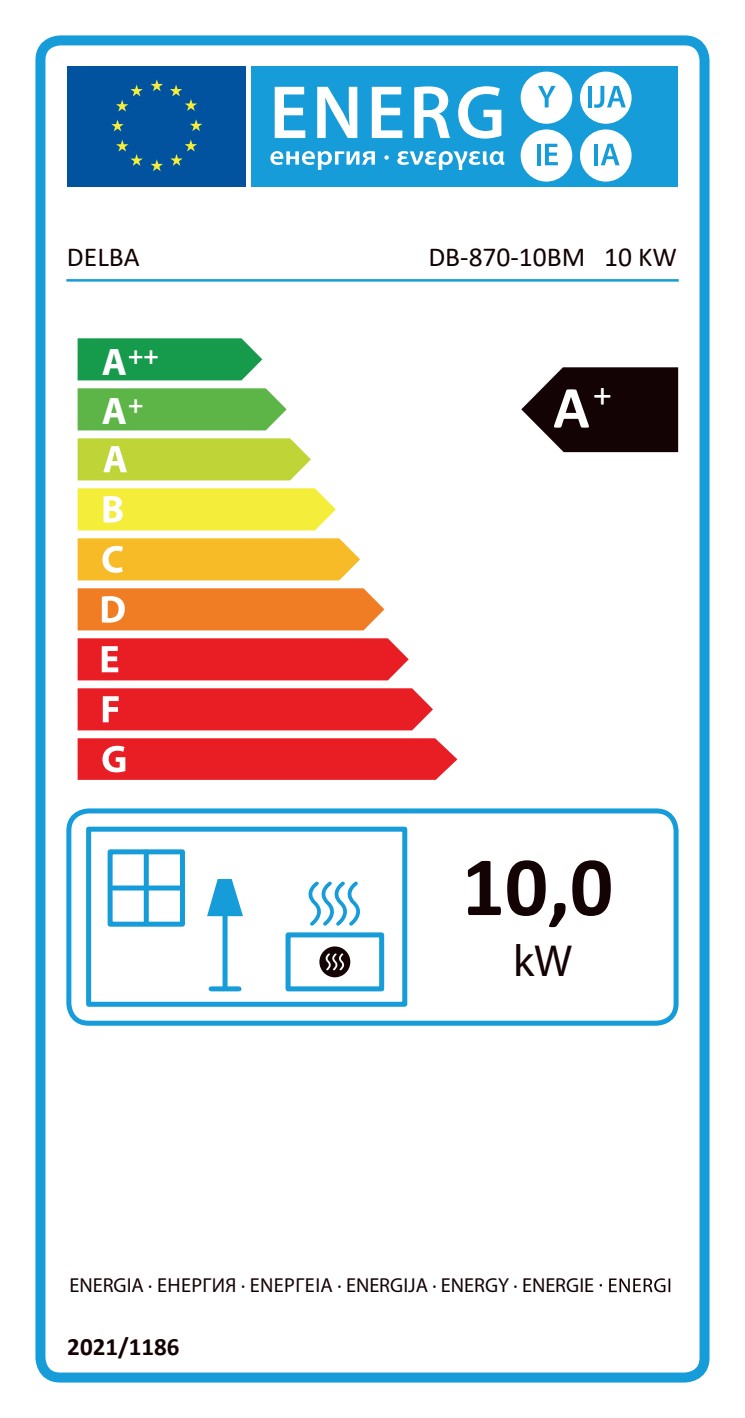
<style>
.page{position:relative;width:745px;height:1418px;background:#fff}
.page>*{position:absolute;margin:0;border:0;box-sizing:border-box;transform-origin:0 0}
.t1{font:700 85px "Calibri";color:#130304}
.t2{font:700 60px "Calibri";color:#fff}
.t3{font:700 45px/55.5px "Calibri";color:#fff}
.t4{font:45px "Myriad Pro";color:#130304}
.t5{font:700 38.5px "Myriad Pro";color:#fff}
.t6{font:27.5px "Calibri";color:#130304}
.t7{font:700 25.75px "Myriad Pro";color:#fff}
.t8{font:700 25px "Calibri";color:#130304}
.t9{font:20.25px "Myriad Pro";color:#130304}
.s1{font-size:38.5px}
</style>
<div class="page">
<div style="left:35px;top:35px;width:674px;height:1347px;border:10px solid #169cd8;border-radius:20px"></div>
<div style="left:67px;top:66px;width:178px;height:120px;background:#02539f"></div>
<div style="left:251px;top:66px;width:426px;height:120px;background:#169cd8"></div>
<svg style="left:170px;top:85px;width:27px;height:26px"></svg>
<svg style="left:151px;top:79px;width:12px;height:12px"></svg>
<svg style="left:116px;top:85px;width:27px;height:27px"></svg>
<svg style="left:111px;top:120px;width:13px;height:11px"></svg>
<svg style="left:116px;top:140px;width:27px;height:26px"></svg>
<svg style="left:151px;top:159px;width:12px;height:12px"></svg>
<svg style="left:170px;top:140px;width:27px;height:26px"></svg>
<svg style="left:190px;top:119px;width:12px;height:12px"></svg>
<svg style="left:274px;top:87px;width:31px;height:51px"></svg>
<svg style="left:317px;top:87px;width:40px;height:51px"></svg>
<svg style="left:371px;top:87px;width:31px;height:51px"></svg>
<svg style="left:414px;top:86px;width:36px;height:52px"></svg>
<svg style="left:458px;top:86px;width:43px;height:53px"></svg>
<svg style="left:270px;top:151px;width:105px;height:19px"></svg>
<svg style="left:384px;top:155px;width:4px;height:5px"></svg>
<svg style="left:397px;top:151px;width:107px;height:19px"></svg>
<div style="left:520px;top:72px;width:52px;height:52px;background:#fff;border-radius:50%"></div>
<svg style="left:538px;top:86px;width:17px;height:21px"></svg>
<div style="left:579px;top:72px;width:52px;height:52px;background:#fff;border-radius:50%"></div>
<div style="left:520px;top:129px;width:52px;height:53px;background:#fff;border-radius:50%"></div>
<svg style="left:537px;top:144px;width:3px;height:21px"></svg>
<svg style="left:545px;top:144px;width:12px;height:21px"></svg>
<div style="left:579px;top:129px;width:52px;height:53px;background:#fff;border-radius:50%"></div>
<svg style="left:588px;top:86px;width:3px;height:21px"></svg>
<svg style="left:594px;top:86px;width:31px;height:22px"></svg>
<svg style="left:594px;top:144px;width:3px;height:21px"></svg>
<svg style="left:601px;top:144px;width:18px;height:21px"></svg>
<hr style="left:66px;top:279px;width:612px;height:2px;background:#169cd8">
<div style="left:66px;top:808px;width:612px;height:217px;border:5px solid #169cd8;border-radius:20px"></div>
<svg style="left:599px;top:1278px;width:70px;height:14px"></svg>
<div style="left:78px;top:388px;width:208px;height:42px;background:#5cb546"></div>
<svg style="left:78px;top:338px;width:184px;height:42px;background:#24a056"></svg>
<svg style="left:78px;top:438px;width:233px;height:42px;background:#c4d848"></svg>
<svg style="left:78px;top:488px;width:257px;height:42px;background:#f4ee49"></svg>
<svg style="left:78px;top:538px;width:282px;height:42px;background:#f8bf35"></svg>
<svg style="left:78px;top:588px;width:306px;height:42px;background:#f08531"></svg>
<svg style="left:78px;top:638px;width:330px;height:42px;background:#ea2930"></svg>
<svg style="left:78px;top:688px;width:354px;height:42px;background:#ea272e"></svg>
<svg style="left:78px;top:738px;width:379px;height:41px;background:#ea2930"></svg>
<div style="left:107px;top:849px;width:78px;height:77px;border:5px solid #169cd8"></div>
<div style="left:144px;top:852px;width:5px;height:70px;background:#169cd8"></div>
<div style="left:113px;top:885px;width:67px;height:5px;background:#169cd8"></div>
<div style="left:211px;top:986px;width:28px;height:5px;background:#169cd8"></div>
<div style="left:222px;top:916px;width:5px;height:70px;background:#169cd8"></div>
<svg style="left:207px;top:879px;width:36px;height:37px"></svg>
<div style="left:285px;top:932px;width:99px;height:59px;border:5px solid #169cd8"></div>
<div style="left:86px;top:826px;width:321px;height:180px;border:5px solid #169cd8"></div>
<svg style="left:308px;top:881px;width:52px;height:45px"></svg>
<div style="left:319px;top:946px;width:31px;height:31px;background:#130304;border-radius:50%"></div>
<svg style="left:325px;top:952px;width:23px;height:19px"></svg>
<svg style="left:521px;top:367px;width:156px;height:85px;background:#352728"></svg>
<h3 class="t6" style="left:67px;top:240px;width:74px">DELBA</h3>
<h3 class="t6" style="left:428px;top:240px;width:250px">DB-870-10BM 10 KW</h3>
<h3 class="t3" style="left:100px;top:335px;width:42px">A<sup>+<br></sup>A</h3>
<p class="t7" style="left:102px;top:340px;width:58px"><span class="s1">A</span>++</p>
<h3 class="t5" style="left:102px;top:388px;width:43px">A<sup>+</sup></h3>
<h2 class="t2" style="left:553px;top:384px;width:60px">A<sup>+</sup></h2>
<h1 class="t1" style="left:461px;top:853px;width:153px">10,0</h1>
<h3 class="t4" style="left:513px;top:934px;width:61px">kW</h3>
<p class="t9" style="left:69px;top:1273px;width:526px">ENERGIA · ЕНЕРГИЯ · ΕΝΕΡΓΕΙΑ · ENERGIJA · ENERGY · ENERGIE</p>
<p class="t8" style="left:67px;top:1336px;width:114px">2021/1186</p>
</div>
